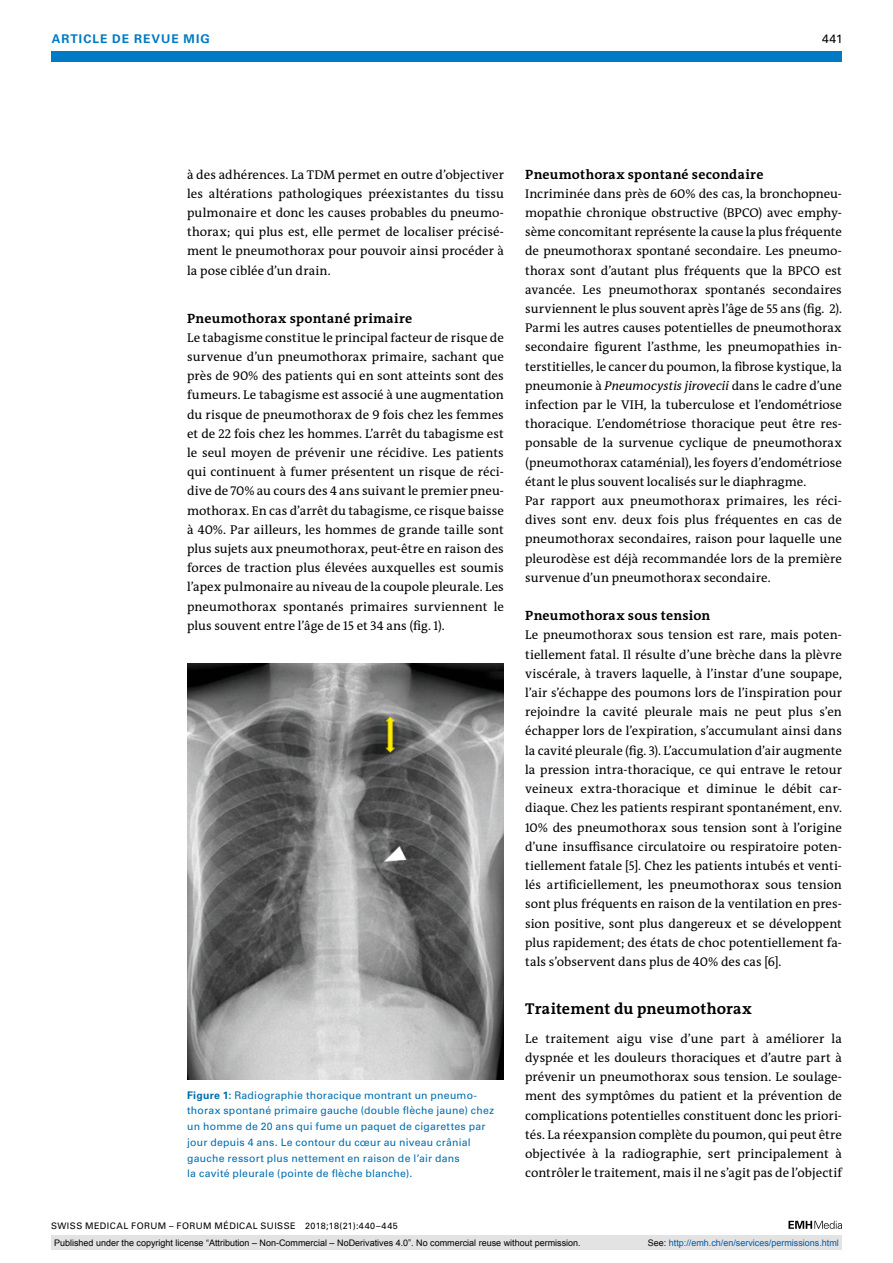
<style>
.page{position:relative;width:893px;height:1263px;background:#fff}
.page>*{position:absolute;margin:0;border:0;box-sizing:border-box;transform-origin:0 0}
.t1{font:700 15.75px "The Antiqua B W7";letter-spacing:.01em;color:#000}
.t2{font:700 13.5px "The Antiqua B W7";letter-spacing:.02em;color:#000}
.t3{font:12.75px/19.2px "The Antiqua B W5 Plain";color:#000;text-align:justify}
.t4{font:700 12px "Univers LT Std";color:#007ac3}
.t5{font:12px "Univers LT Std";color:#000}
.t6{font:10.5px/15.8px "Univers LT Std";letter-spacing:.02em;color:#006dae}
.t7{font:9px "Arial";color:#000}
.t8{font:9px "Univers LT Std";letter-spacing:.05em;color:#000}
.t9{font:9px "Arial";color:#005ba9}
.s1{font-weight:700}
.s2{font-style:italic}
.s3{color:#000}
</style>
<div class="page">
<div style="left:51px;top:51px;width:791px;height:11px;background:#007ac3"></div>
<svg style="left:788px;top:1221px;width:54px;height:8px"></svg>
<img style="left:187px;top:664px;width:317px;height:416px">
<div style="left:51px;top:1235px;width:791px;height:15px;background:#e3e3e3"></div>
<p class="t4" style="left:52px;top:31px;width:19px">ARTICLE</p>
<p class="t4" style="left:112px;top:31px;width:32px">DE REVUE</p>
<p class="t4" style="left:184px;top:31px;width:28px">MIG</p>
<p class="t5" style="left:822px;top:31px;width:22px">441</p>
<p class="t3" style="left:187px;top:165px;width:318px">à des adhérences. La TDM permet en outre d’objectiver les altérations pathologiques préexistantes du tissu pulmonaire et donc les causes probables du pneumo&shy;thorax; qui plus est, elle permet de localiser précisé&shy;ment le pneumothorax pour pouvoir ainsi procéder à la pose ciblée d’un drain.</p>
<p class="t2" style="left:187px;top:309px;width:227px">Pneumothorax spontané primaire</p>
<p class="t3" style="left:187px;top:328px;width:318px">Le tabagisme constitue le principal facteur de risque de survenue d’un pneumothorax primaire, sachant que près de 90% des patients qui en sont atteints sont des fumeurs. Le tabagisme est associé à une augmentation du risque de pneumothorax de 9 fois chez les femmes et de 22 fois chez les hommes. L’arrêt du tabagisme est le seul moyen de prévenir une récidive. Les patients qui continuent à fumer présentent un risque de réci&shy;dive de 70% au cours des 4 ans suivant le premier pneu&shy;mothorax. En cas d’arrêt du tabagisme, ce risque baisse à 40%. Par ailleurs, les hommes de grande taille sont plus sujets aux pneumothorax, peut-être en raison des forces de traction plus élevées auxquelles est soumis l’apex pulmonaire au niveau de la coupole pleurale. Les pneumothorax spontanés primaires surviennent le plus souvent entre l’âge de 15 et 34 ans (fig. 1).</p>
<p class="t6" style="left:187px;top:1087px;width:308px"><span class="s1">FIGURE 1:</span> Radiographie thoracique montrant un pneumo&shy;thorax spontané primaire gauche (double flèche jaune) chez un homme de 20 ans qui fume un paquet de cigarettes par jour depuis 4 ans. Le contour du cœur au niveau crânial gauche ressort plus nettement en raison de l’air dans<br>la cavité pleurale (pointe de flèche blanche).</p>
<p class="t8" style="left:51px;top:1220px;width:348px">SWISS MEDICAL FORUM – FORUM MÉDICAL SUISSE 2018;18(21):440–445</p>
<p class="t2" style="left:525px;top:165px;width:240px">Pneumothorax spontané secondaire</p>
<p class="t3" style="left:525px;top:184px;width:318px;text-align:left">Incriminée dans près de 60% des cas, la bronchopneu&shy;mopathie chronique obstructive (BPCO) avec emphy&shy;sème concomitant représente la cause la plus fréquente de pneumothorax spontané secondaire. Les pneumo&shy;thorax sont d’autant plus fréquents que la BPCO est avancée. Les pneumothorax spontanés secondaires surviennent le plus souvent après l’âge de 55 ans (fig. 2).<br>Parmi les autres causes potentielles de pneumothorax secondaire figurent l’asthme, les pneumopathies in&shy;terstitielles, le cancer du poumon, la fibrose kystique, la pneumonie à <span class="s2">Pneumocystis jirovecii</span> dans le cadre d’une infection par le VIH, la tuberculose et l’endométriose thoracique. L’endométriose thoracique peut être res&shy;ponsable de la survenue cyclique de pneumothorax (pneumothorax cataménial), les foyers d’endométriose étant le plus souvent localisés sur le diaphragme.<br>Par rapport aux pneumothorax primaires, les réci&shy;dives sont env. deux fois plus fréquentes en cas de pneumothorax secondaires, raison pour laquelle une pleurodèse est déjà recommandée lors de la première survenue d’un pneumothorax secondaire.</p>
<p class="t2" style="left:525px;top:607px;width:187px">Pneumothorax sous tension</p>
<p class="t3" style="left:525px;top:626px;width:318px">Le pneumothorax sous tension est rare, mais poten&shy;tiellement fatal. Il résulte d’une brèche dans la plèvre viscérale, à travers laquelle, à l’instar d’une soupape, l’air s’échappe des poumons lors de l’inspiration pour rejoindre la cavité pleurale mais ne peut plus s’en échapper lors de l’expiration, s’accumulant ainsi dans la cavité pleurale (fig. 3). L’accumulation d’air augmente la pression intra-thoracique, ce qui entrave le retour veineux extra-thoracique et diminue le débit car&shy;diaque. Chez les patients respirant spontanément, env.<br>10% des pneumothorax sous tension sont à l’origine d’une insuffisance circulatoire ou respiratoire poten&shy;tiellement fatale [5]. Chez les patients intubés et venti&shy;lés artificiellement, les pneumothorax sous tension sont plus fréquents en raison de la ventilation en pres&shy;sion positive, sont plus dangereux et se développent plus rapidement; des états de choc potentiellement fa&shy;tals s’observent dans plus de 40% des cas [6].</p>
<p class="t1" style="left:525px;top:998px;width:228px">Traitement du pneumothorax</p>
<p class="t3" style="left:525px;top:1029px;width:318px">Le traitement aigu vise d’une part à améliorer la dyspnée et les douleurs thoraciques et d’autre part à prévenir un pneumothorax sous tension. Le soulage&shy;ment des symptômes du patient et la prévention de complications potentielles constituent donc les priori&shy;tés. La réexpansion complète du poumon, qui peut être objectivée à la radiographie, sert principalement à contrôler le traitement, mais il ne s’agit pas de l’objectif</p>
<p class="t7" style="left:54px;top:1237px;width:528px">Published under the copyright license “Attribution – Non-Commercial – NoDerivatives 4.0”. No commercial reuse without permission.</p>
<p class="t9" style="left:648px;top:1237px;width:193px"><span class="s3">See:</span> http://emh.ch/en/services/permissions.html</p>
</div>
